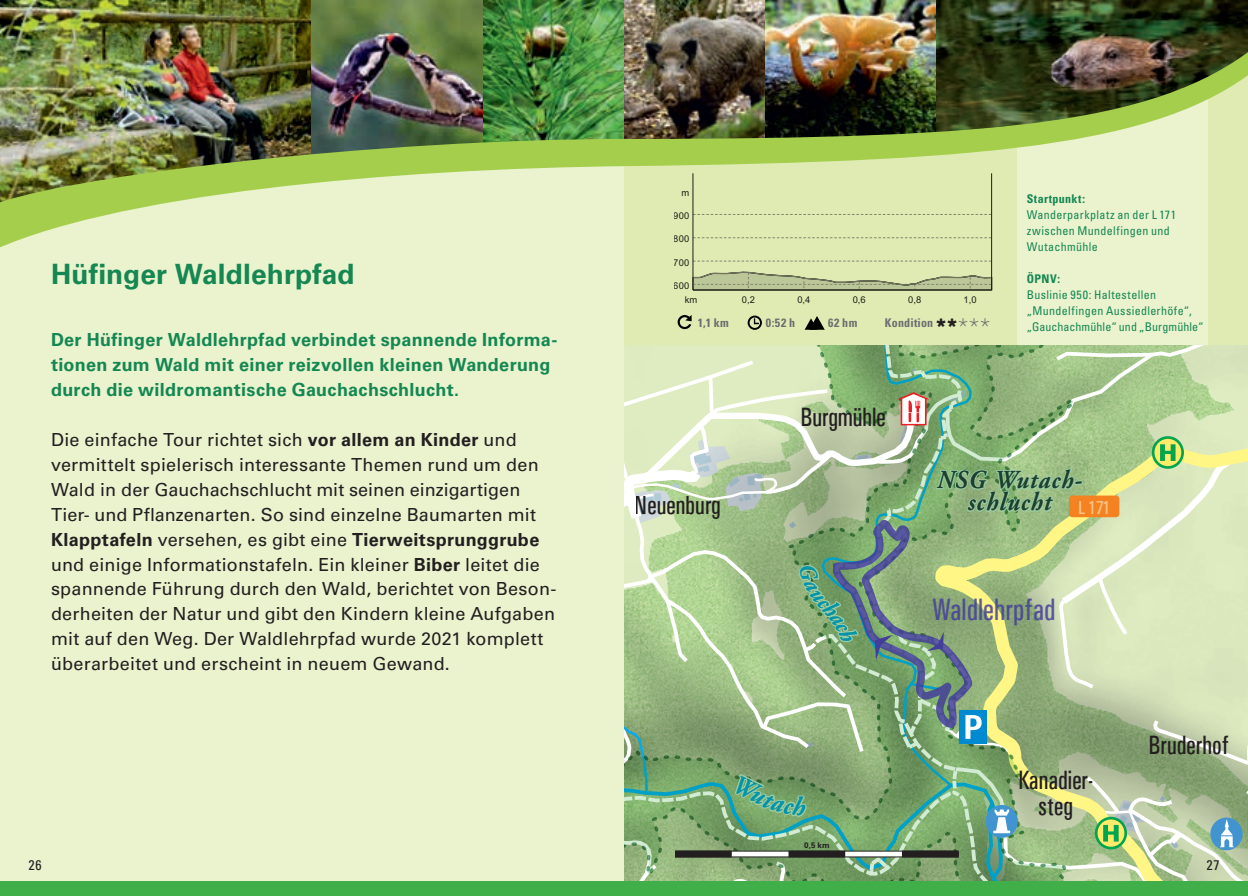
<style>
.page{position:relative;width:1248px;height:896px;background:#fff}
.page>*{position:absolute;margin:0;border:0;box-sizing:border-box;transform-origin:0 0}
.t1{font:31px "Univers Condensed";color:#433e99;scale:.9 1}
.t2{font:700 28px "Univers";letter-spacing:.005em;color:#148752}
.t3{font:26.6px/26.6px "Univers Condensed";color:#231f20;text-align:center;scale:.9 1}
.t4{font:italic 700 25.8px/22.2px "Adobe Garamond Pro";letter-spacing:.05em;color:#1d3f2f;text-align:center;scale:.9 1}
.t5{font:italic 700 20.8px "Adobe Garamond Pro";letter-spacing:.05em;color:#1d3f2f;scale:.9 1}
.t6{font:18.8px "Univers Condensed";color:#fdc689}
.t7{font:18px/25px "Univers";letter-spacing:.01em;color:#231f20}
.t8{font:700 18px/25px "Univers";letter-spacing:.015em;color:#148752}
.t9{font:condensed 14px "Univers";color:#231f20}
.t10{font:condensed 12px/16px "Univers";letter-spacing:.025em;color:#148752}
.t11{font:700 condensed 12px "Univers";letter-spacing:.02em;color:#6c6d70}
.t12{font:9.4px/14px "Arial";color:#231f20}
.t13{font:700 8px "Univers";color:#231f20}
.s1{font-weight:700}
.s2{font-weight:700;font-stretch:normal}
</style>
<div class="page">
<div style="left:0;top:0;width:1247px;height:896px;background:#eaf2ce"></div>
<div style="left:624px;top:0;width:623px;height:896px;background:#e0ebb4"></div>
<div style="left:1017px;top:96px;width:191px;height:250px;background:#eaf2ce"></div>
<img style="left:0;top:0;width:312px;height:39px">
<img style="left:482px;top:0;width:142px;height:39px">
<img style="left:312px;top:0;width:170px;height:39px">
<img style="left:624px;top:0;width:311px;height:39px">
<img style="left:935px;top:0;width:312px;height:39px">
<img style="left:0;top:39px;width:1247px;height:216px">
<div style="left:0;top:882px;width:1247px;height:14px;background:#40ae49"></div>
<svg style="left:693px;top:214px;width:298px;height:1px"></svg>
<svg style="left:693px;top:237px;width:298px;height:1px"></svg>
<svg style="left:693px;top:261px;width:298px;height:1px"></svg>
<svg style="left:693px;top:271px;width:299px;height:20px"></svg>
<hr style="left:693px;top:289px;width:298px;height:1px;background:#231f20">
<hr style="left:991px;top:173px;width:1px;height:117px;background:#231f20">
<hr style="left:692px;top:173px;width:1px;height:117px;background:#231f20">
<svg style="left:677px;top:315px;width:14px;height:14px"></svg>
<svg style="left:747px;top:315px;width:14px;height:15px"></svg>
<svg style="left:804px;top:316px;width:20px;height:14px"></svg>
<svg style="left:624px;top:346px;width:623px;height:536px"></svg>
<h2 class="t2" style="left:51px;top:257px;width:305px">Hüfinger Waldlehrpfad</h2>
<p class="t8" style="left:51px;top:327px;width:507px">Der Hüfinger Waldlehrpfad verbindet spannende Informa&shy;tionen zum Wald mit einer reizvollen kleinen Wanderung durch die wildromantische Gauchachschlucht.</p>
<p class="t7" style="left:51px;top:427px;width:507px">Die einfache Tour richtet sich <span class="s1">vor allem an Kinder</span> und vermittelt spielerisch interessante Themen rund um den Wald in der Gauchachschlucht mit seinen einzigartigen Tier- und Pflanzenarten. So sind einzelne Baumarten mit <span class="s1">Klapptafeln</span> versehen, es gibt eine <span class="s1">Tierweitsprunggrube </span>und einige Informationstafeln. Ein kleiner <span class="s1">Biber</span> leitet die spannende Führung durch den Wald, berichtet von Beson&shy;derheiten der Natur und gibt den Kindern kleine Aufgaben mit auf den Weg. Der Waldlehrpfad wurde 2021 komplett überarbeitet und erscheint in neuem Gewand.</p>
<p class="t12" style="left:681px;top:186px;width:9px">m</p>
<p class="t12" style="left:673px;top:209px;width:17px">900</p>
<p class="t12" style="left:673px;top:232px;width:17px">800</p>
<p class="t12" style="left:673px;top:255px;width:17px">700</p>
<p class="t12" style="left:684px;top:279px;width:14px;text-indent:-11px">600 km</p>
<p class="t5" style="left:791px;top:290px;width:76px">schlucht</p>
<p class="t12" style="left:741px;top:293px;width:15px">0,2</p>
<p class="t12" style="left:797px;top:293px;width:15px">0,4</p>
<p class="t12" style="left:852px;top:293px;width:15px">0,6</p>
<p class="t12" style="left:908px;top:293px;width:15px">0,8</p>
<p class="t12" style="left:963px;top:293px;width:15px">1,0</p>
<p class="t11" style="left:697px;top:315px;width:33px">1,1 km</p>
<p class="t11" style="left:765px;top:315px;width:31px">0:52 h</p>
<p class="t11" style="left:828px;top:315px;width:31px">62 hm</p>
<p class="t11" style="left:884px;top:315px;width:50px">Kondition</p>
<h3 class="t3" style="left:800px;top:403px;width:96px">Burgmühle</h3>
<p class="t10" style="left:1026px;top:190px;width:151px"><span class="s1">Startpunkt</span><span class="s2">:<br></span>Wanderparkplatz an der L 171 zwischen Mundelfingen und<br>Wutachmühle</p>
<p class="t10" style="left:1026px;top:270px;width:178px"><span class="s1">ÖPNV</span><span class="s2">:<br></span>Buslinie 950: Haltestellen „Mundelfingen Aussiedlerhöfe“, „Gauchachmühle“ und „Burgmühle“</p>
<h3 class="t3" style="left:634px;top:492px;width:97px">Neuenburg</h3>
<p class="t13" style="left:804px;top:840px;width:27px">0,5 km</p>
<h3 class="t4" style="left:936px;top:469px;width:163px">NSG Wutach&shy;schlucht</h3>
<p class="t6" style="left:1077px;top:496px;width:34px">L 171</p>
<h1 class="t1" style="left:932px;top:591px;width:139px">Waldlehrpfad</h1>
<h3 class="t3" style="left:1017px;top:766px;width:86px">Kanadier&shy;steg</h3>
<h3 class="t3" style="left:1148px;top:731px;width:91px">Bruderhof</h3>
<p class="t9" style="left:28px;top:856px;width:15px">26</p>
<p class="t9" style="left:1206px;top:856px;width:15px">27</p>
</div>
